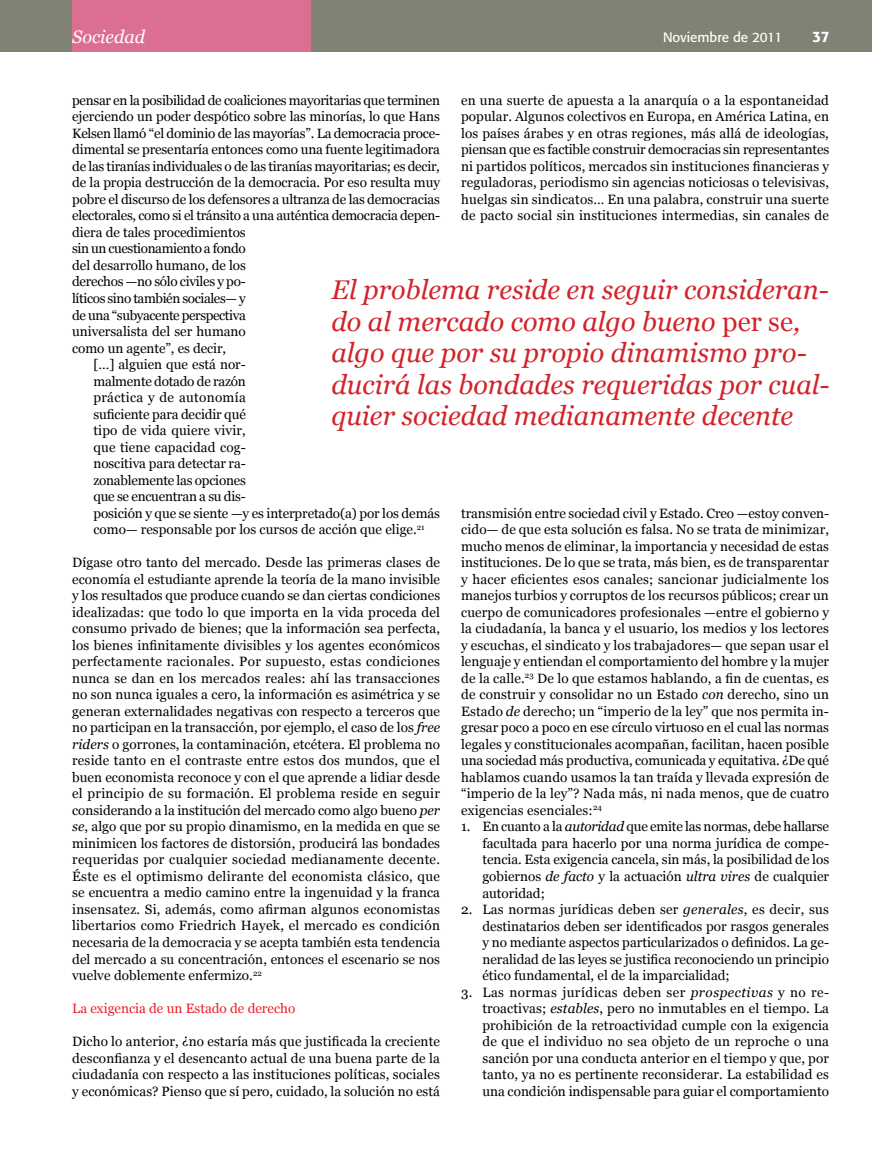
<style>
.page{position:relative;width:872px;height:1149px;background:#fff}
.page>*{position:absolute;margin:0;border:0;box-sizing:border-box;transform-origin:0 0}
.t1{font:italic 27px/31.5px "Georgia";color:#d2232a}
.t2{font:italic 18px "Georgia";color:#fff}
.t3{font:500 15px "Formata";color:#fff}
.t4{font:13.5px/16.5px "Georgia";letter-spacing:-.005em;color:#000;text-align:justify}
.t5{font:13.5px "Georgia";letter-spacing:-.03em;color:#000}
.t6{font:13.5px "Georgia";color:#ed1d24}
.t7{font:13.5px "Georgia";letter-spacing:.02em;color:#000}
.t8{font:13.5px "Formata";color:#fff}
.s1{font-style:italic}
.s2{font-style:normal}
</style>
<div class="page">
<div style="left:0;top:0;width:872px;height:51px;background:#818174"></div>
<div style="left:72px;top:0;width:238px;height:51px;background:#dc6e92"></div>
<h2 class="t2" style="left:72px;top:25px;width:74px">Sociedad</h2>
<p class="t8" style="left:663px;top:29px;width:121px">Noviembre de 2011</p>
<p class="t3" style="left:812px;top:28px;width:19px">37</p>
<p class="t4" style="left:72px;top:92px;width:369px">pensar en la posibilidad de coaliciones mayoritarias que terminen</p>
<p class="t4" style="left:72px;top:109px;width:369px">ejerciendo un poder despótico sobre las minorías, lo que Hans</p>
<p class="t4" style="left:72px;top:125px;width:369px">Kelsen llamó “el dominio de las mayorías”. La democracia proce-</p>
<p class="t4" style="left:72px;top:142px;width:369px">dimental se presentaría entonces como una fuente legitimadora</p>
<p class="t4" style="left:72px;top:158px;width:369px">de las tiranías individuales o de las tiranías mayoritarias; es decir,</p>
<p class="t4" style="left:72px;top:175px;width:369px">de la propia destrucción de la democracia. Por eso resulta muy</p>
<p class="t4" style="left:72px;top:191px;width:369px">pobre el discurso de los defensores a ultranza de las democracias</p>
<p class="t4" style="left:72px;top:208px;width:369px">electorales, como si el tránsito a una auténtica democracia depen-</p>
<p class="t4" style="left:72px;top:224px;width:175px">diera de tales procedimientos</p>
<p class="t5" style="left:72px;top:240px;width:175px">sin un cuestionamiento a fondo</p>
<p class="t4" style="left:72px;top:257px;width:175px">del desarrollo humano, de los</p>
<p class="t4" style="left:72px;top:274px;width:175px">derechos —no sólo civiles y po-</p>
<p class="t5" style="left:72px;top:290px;width:175px">líticos sino también sociales— y</p>
<p class="t5" style="left:72px;top:306px;width:175px">de una “subyacente perspectiva</p>
<p class="t4" style="left:72px;top:323px;width:175px">universalista del ser humano</p>
<p class="t4" style="left:72px;top:340px;width:156px">como un agente”, es decir,</p>
<p class="t4" style="left:93px;top:356px;width:154px">[…] alguien que está nor-</p>
<p class="t4" style="left:93px;top:373px;width:154px">malmente dotado de razón</p>
<p class="t7" style="left:93px;top:389px;width:154px">práctica y de autonomía</p>
<p class="t4" style="left:93px;top:406px;width:154px">suficiente para decidir qué</p>
<p class="t4" style="left:93px;top:422px;width:154px">tipo de vida quiere vivir,</p>
<p class="t4" style="left:93px;top:439px;width:154px">que tiene capacidad cog-</p>
<p class="t4" style="left:93px;top:455px;width:154px">noscitiva para detectar ra-</p>
<p class="t4" style="left:93px;top:472px;width:154px">zonablemente las opciones</p>
<p class="t4" style="left:93px;top:488px;width:154px">que se encuentran a su dis-</p>
<p class="t4" style="left:93px;top:505px;width:348px">posición y que se siente —y es interpretado(a) por los demás</p>
<p class="t4" style="left:93px;top:521px;width:333px">como— responsable por los cursos de acción que elige.<sup>21</sup></p>
<p class="t4" style="left:72px;top:554px;width:369px">Dígase otro tanto del mercado. Desde las primeras clases de economía el estudiante aprende la teoría de la mano invisible y los resultados que produce cuando se dan ciertas condiciones idealizadas: que todo lo que importa en la vida proceda del consumo privado de bienes; que la información sea perfecta, los bienes infinitamente divisibles y los agentes económicos perfectamente racionales. Por supuesto, estas condiciones nunca se dan en los mercados reales: ahí las transacciones no son nunca iguales a cero, la información es asimétrica y se generan externalidades negativas con respecto a terceros que no participan en la transacción, por ejemplo, el caso de los <span class="s1">free riders</span> o gorrones, la contaminación, etcétera. El problema no reside tanto en el contraste entre estos dos mundos, que el buen economista reconoce y con el que aprende a lidiar desde el principio de su formación. El problema reside en seguir considerando a la institución del mercado como algo bueno <span class="s1">per se</span>, algo que por su propio dinamismo, en la medida en que se minimicen los factores de distorsión, producirá las bondades requeridas por cualquier sociedad medianamente decente.<br>Éste es el optimismo delirante del economista clásico, que se encuentra a medio camino entre la ingenuidad y la franca insensatez. Si, además, como afirman algunos economistas libertarios como Friedrich Hayek, el mercado es condición necesaria de la democracia y se acepta también esta tendencia del mercado a su concentración, entonces el escenario se nos vuelve doblemente enfermizo.<sup>22</sup></p>
<p class="t6" style="left:72px;top:999px;width:225px">La exigencia de un Estado de derecho</p>
<p class="t4" style="left:72px;top:1033px;width:369px">Dicho lo anterior, ¿no estaría más que justificada la creciente desconfianza y el desencanto actual de una buena parte de la ciudadanía con respecto a las instituciones políticas, sociales y económicas? Pienso que sí pero, cuidado, la solución no está</p>
<p class="t4" style="left:461px;top:92px;width:369px">en una suerte de apuesta a la anarquía o a la espontaneidad popular. Algunos colectivos en Europa, en América Latina, en los países árabes y en otras regiones, más allá de ideologías, piensan que es factible construir democracias sin representantes ni partidos políticos, mercados sin instituciones financieras y reguladoras, periodismo sin agencias noticiosas o televisivas, huelgas sin sindicatos… En una palabra, construir una suerte de pacto social sin instituciones intermedias, sin canales de</p>
<h1 class="t1" style="left:331px;top:274px;width:500px">El problema reside en seguir consideran&shy;do al mercado como algo bueno <span class="s2">per se</span>, algo que por su propio dinamismo pro&shy;ducirá las bondades requeridas por cual&shy;quier sociedad medianamente decente</h1>
<p class="t4" style="left:461px;top:505px;width:369px">transmisión entre sociedad civil y Estado. Creo —estoy conven&shy;cido— de que esta solución es falsa. No se trata de minimizar, mucho menos de eliminar, la importancia y necesidad de estas instituciones. De lo que se trata, más bien, es de transparentar y hacer eficientes esos canales; sancionar judicialmente los manejos turbios y corruptos de los recursos públicos; crear un cuerpo de comunicadores profesionales —entre el gobierno y la ciudadanía, la banca y el usuario, los medios y los lectores y escuchas, el sindicato y los trabajadores— que sepan usar el lenguaje y entiendan el comportamiento del hombre y la mujer de la calle.<sup>23</sup> De lo que estamos hablando, a fin de cuentas, es de construir y consolidar no un Estado <span class="s1">con</span> derecho, sino un Estado <span class="s1">de</span> derecho; un “imperio de la ley” que nos permita in&shy;gresar poco a poco en ese círculo virtuoso en el cual las normas legales y constitucionales acompañan, facilitan, hacen posible una sociedad más productiva, comunicada y equitativa. ¿De qué hablamos cuando usamos la tan traída y llevada expresión de “imperio de la ley”? Nada más, ni nada menos, que de cuatro exigencias esenciales:<sup>24</sup></p>
<p class="t4" style="left:482px;top:818px;width:348px;text-indent:-21px">1. En cuanto a la <span class="s1">autoridad</span> que emite las normas, debe hallarse facultada para hacerlo por una norma jurídica de compe&shy;tencia. Esta exigencia cancela, sin más, la posibilidad de los gobiernos <span class="s1">de facto</span> y la actuación <span class="s1">ultra vires</span> de cualquier autoridad;</p>
<p class="t4" style="left:482px;top:901px;width:348px;text-indent:-21px">2. Las normas jurídicas deben ser <span class="s1">generales</span>, es decir, sus destinatarios deben ser identificados por rasgos generales y no mediante aspectos particularizados o definidos. La ge&shy;neralidad de las leyes se justifica reconociendo un principio ético fundamental, el de la imparcialidad;</p>
<p class="t4" style="left:482px;top:983px;width:348px;text-indent:-21px">3. Las normas jurídicas deben ser <span class="s1">prospectivas</span> y no re&shy;troactivas; <span class="s1">estables</span>, pero no inmutables en el tiempo. La prohibición de la retroactividad cumple con la exigencia de que el individuo no sea objeto de un reproche o una sanción por una conducta anterior en el tiempo y que, por tanto, ya no es pertinente reconsiderar. La estabilidad es una condición indispensable para guiar el comportamiento</p>
</div>
